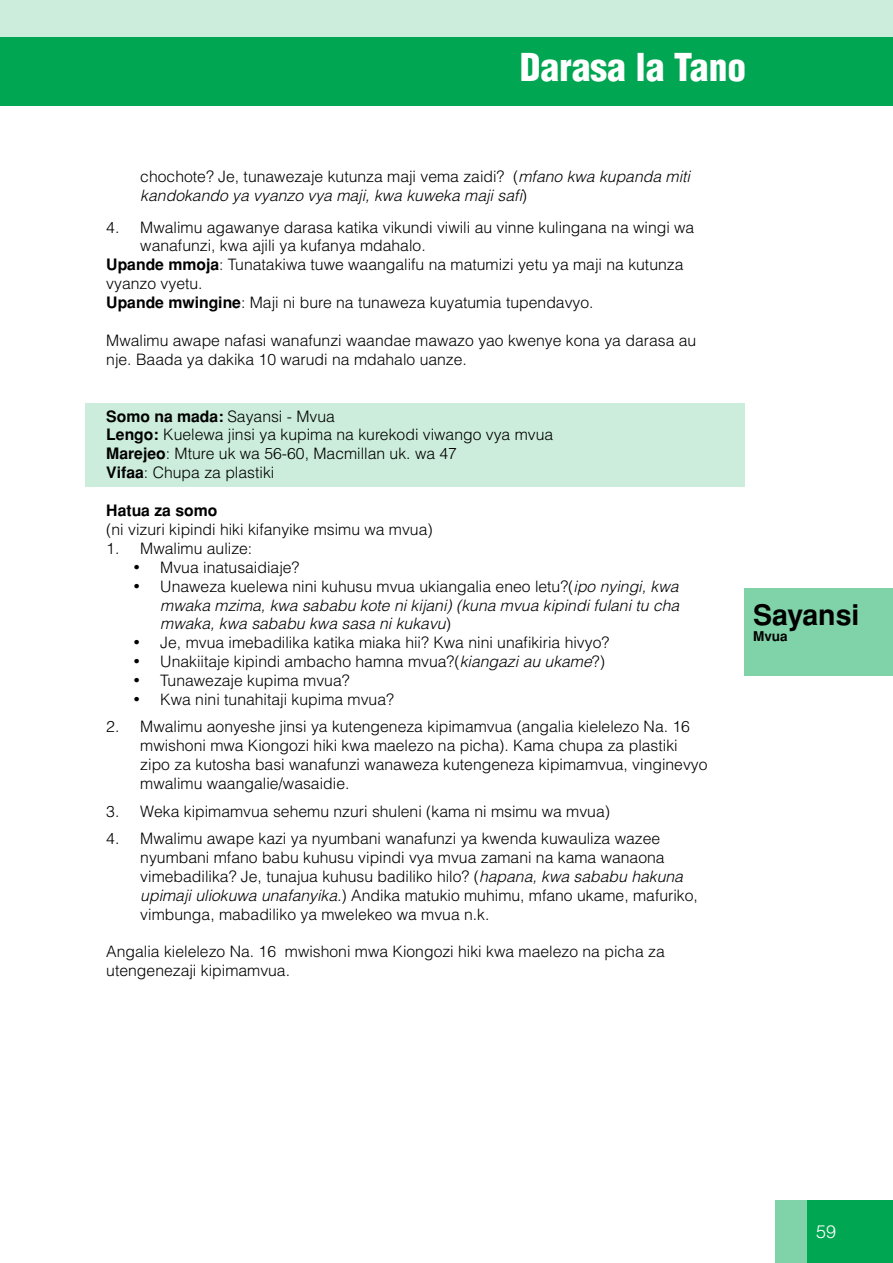
<style>
.page{position:relative;width:893px;height:1263px;background:#fff}
.page>*{position:absolute;margin:0;border:0;box-sizing:border-box;transform-origin:0 0}
.t1{font:900 condensed 37.5px "Helvetica";color:#fff}
.t2{font:700 28.5px "Helvetica";color:#000}
.t3{font:300 18px "Helvetica";color:#fff}
.t4{font:300 15.75px/18.9px "Helvetica";color:#000}
.t5{font:italic 300 15.75px/18.9px "Helvetica";color:#000}
.t6{font:700 15.75px "Helvetica";color:#000}
.t7{font:700 13.5px "Helvetica";color:#000}
.s1{font-style:normal}
.s2{font-weight:700}
.s3{font-style:italic}
</style>
<div class="page">
<div style="left:0;top:0;width:893px;height:69px;background:#cceddc"></div>
<div style="left:775px;top:1200px;width:85px;height:63px;background:#80d3a8"></div>
<div style="left:0;top:37px;width:893px;height:68px;background:#00a651"></div>
<div style="left:808px;top:1200px;width:85px;height:63px;background:#00a651"></div>
<div style="left:85px;top:403px;width:659px;height:83px;background:#cceddc"></div>
<div style="left:744px;top:588px;width:149px;height:87px;background:#80d3a8"></div>
<h1 class="t1" style="left:520px;top:43px;width:228px">Darasa la Tano</h1>
<p class="t5" style="left:140px;top:166px;width:551px"><span class="s1">chochote? Je, tunawezaje kutunza maji vema zaidi? (</span>mfano kwa kupanda miti kandokando ya vyanzo vya maji, kwa kuweka maji safi<span class="s1">)</span></p>
<p class="t4" style="left:106px;top:217px;width:590px">4. Mwalimu agawanye darasa katika vikundi viwili au vinne kulingana na wingi wa</p>
<p class="t4" style="left:140px;top:236px;width:287px">wanafunzi, kwa ajili ya kufanya mdahalo.</p>
<p class="t4" style="left:106px;top:255px;width:579px"><span class="s2">Upande mmoja</span>: Tunatakiwa tuwe waangalifu na matumizi yetu ya maji na kutunza</p>
<p class="t4" style="left:106px;top:274px;width:98px">vyanzo vyetu.</p>
<p class="t4" style="left:106px;top:293px;width:489px"><span class="s2">Upande mwingine</span>: Maji ni bure na tunaweza kuyatumia tupendavyo.</p>
<p class="t4" style="left:106px;top:330px;width:591px">Mwalimu awape nafasi wanafunzi waandae mawazo yao kwenye kona ya darasa au nje. Baada ya dakika 10 warudi na mdahalo uanze.</p>
<p class="t4" style="left:106px;top:406px;width:448px"><span class="s2">Somo na mada:</span> Sayansi - Mvua<br><span class="s2">Lengo:</span> Kuelewa jinsi ya kupima na kurekodi viwango vya mvua <span class="s2">Marejeo</span>: Mture uk wa 56-60, Macmillan uk. wa 47<br><span class="s2">Vifaa</span>: Chupa za plastiki</p>
<p class="t6" style="left:106px;top:501px;width:113px">Hatua za somo</p>
<p class="t4" style="left:106px;top:519px;width:328px">(ni vizuri kipindi hiki kifanyike msimu wa mvua)</p>
<p class="t4" style="left:106px;top:538px;width:148px">1. Mwalimu aulize:</p>
<p class="t4" style="left:133px;top:557px;width:168px">• Mvua inatusaidiaje?</p>
<p class="t5" style="left:160px;top:576px;width:521px;text-align:justify;text-indent:-27px">• <span class="s1">Unaweza kuelewa nini kuhusu mvua ukiangalia eneo letu?(</span>ipo nyingi, kwa mwaka mzima, kwa sababu kote ni kijani) (kuna mvua kipindi fulani tu cha mwaka, kwa sababu kwa sasa ni kukavu<span class="s1">)</span></p>
<p class="t4" style="left:133px;top:633px;width:477px">• Je, mvua imebadilika katika miaka hii? Kwa nini unafikiria hivyo?</p>
<p class="t4" style="left:133px;top:652px;width:473px">• Unakiitaje kipindi ambacho hamna mvua?(<span class="s3">kiangazi au ukame</span>?)</p>
<p class="t4" style="left:133px;top:671px;width:218px">• Tunawezaje kupima mvua?</p>
<p class="t4" style="left:133px;top:689px;width:262px">• Kwa nini tunahitaji kupima mvua?</p>
<p class="t4" style="left:140px;top:717px;width:569px;text-indent:-34px">2. Mwalimu aonyeshe jinsi ya kutengeneza kipimamvua (angalia kielelezo Na. 16 mwishoni mwa Kiongozi hiki kwa maelezo na picha). Kama chupa za plastiki zipo za kutosha basi wanafunzi wanaweza kutengeneza kipimamvua, vinginevyo mwalimu waangalie/wasaidie.</p>
<p class="t4" style="left:106px;top:801px;width:505px">3. Weka kipimamvua sehemu nzuri shuleni (kama ni msimu wa mvua)</p>
<p class="t4" style="left:140px;top:828px;width:559px;text-indent:-34px">4. Mwalimu awape kazi ya nyumbani wanafunzi ya kwenda kuwauliza wazee nyumbani mfano babu kuhusu vipindi vya mvua zamani na kama wanaona vimebadilika? Je, tunajua kuhusu badiliko hilo? (<span class="s3">hapana, kwa sababu hakuna upimaji uliokuwa unafanyika.</span>) Andika matukio muhimu, mfano ukame, mafuriko, vimbunga, mabadiliko ya mwelekeo wa mvua n.k.</p>
<p class="t4" style="left:106px;top:942px;width:560px">Angalia kielelezo Na. 16 mwishoni mwa Kiongozi hiki kwa maelezo na picha za utengenezaji kipimamvua.</p>
<h2 class="t2" style="left:753px;top:598px;width:108px">Sayansi</h2>
<p class="t7" style="left:753px;top:628px;width:36px">Mvua</p>
<p class="t3" style="left:816px;top:1221px;width:22px">59</p>
</div>
